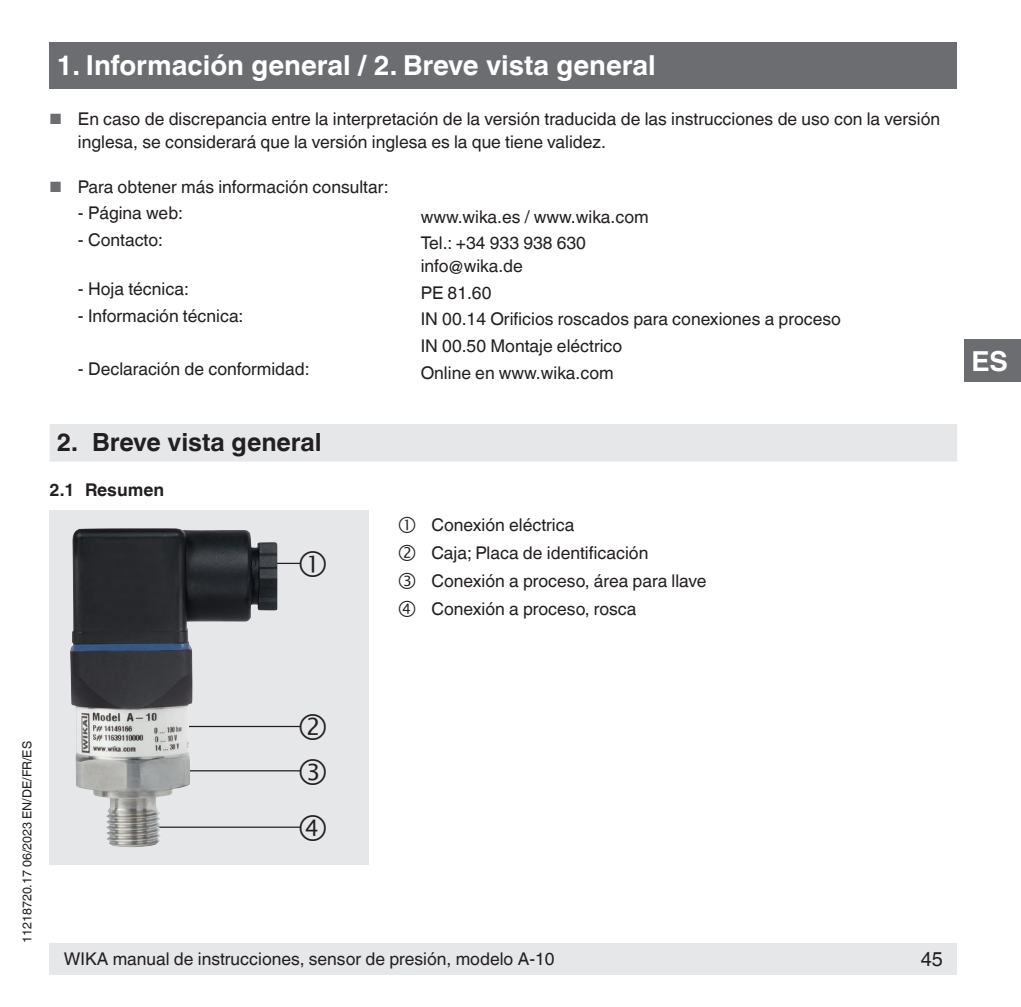
<style>
.page{position:relative;width:1021px;height:1007px;background:#fff}
.page>*{position:absolute;margin:0;border:0;box-sizing:border-box;transform-origin:0 0}
.t1{font:700 27.5px "Helvetica World";color:#fff}
.t2{font:700 25px "Helvetica World";color:#231f20}
.t3{font:20px "Helvetica World";color:#231f20}
.t4{font:17.5px/28px "Helvetica World";color:#231f20}
.t5{font:700 17.5px "Helvetica World";color:#231f20}
.t6{font:12.5px "Helvetica World";color:#231f20}
.s1{font-size:14.75px;color:#6c6d70}
</style>
<div class="page">
<div style="left:50px;top:943px;width:907px;height:31px;background:#e6e7e9"></div>
<div style="left:50px;top:43px;width:907px;height:46px;background:#6c6d70"></div>
<div style="left:964px;top:339px;width:56px;height:43px;background:#6c6d70"></div>
<div style="left:50px;top:424px;width:907px;height:37px;background:#e6e7e9"></div>
<div style="left:50px;top:510px;width:319px;height:354px;background:#e6e7e9"></div>
<hr style="left:267px;top:562px;width:33px;height:2px;background:#231f20">
<hr style="left:179px;top:725px;width:121px;height:2px;background:#231f20">
<hr style="left:152px;top:826px;width:148px;height:1px;background:#231f20">
<hr style="left:179px;top:770px;width:121px;height:1px;background:#231f20">
<img style="left:70px;top:528px;width:207px;height:319px">
<h1 class="t1" style="left:57px;top:49px;width:600px">1. Información general / 2. Breve vista general</h1>
<p class="t4" style="left:78px;top:108px;width:863px;line-height:22.5px;text-indent:-28px"><span class="s1">■</span> En caso de discrepancia entre la interpretación de la versión traducida de las instrucciones de uso con la versión inglesa, se considerará que la versión inglesa es la que tiene validez.</p>
<p class="t4" style="left:50px;top:173px;width:341px"><span class="s1">■</span> Para obtener más información consultar:</p>
<p class="t4" style="left:78px;top:199px;width:107px">- Página web:</p>
<p class="t4" style="left:420px;top:202px;width:229px">www.wika.es / www.wika.com</p>
<p class="t4" style="left:78px;top:226px;width:87px">- Contacto:</p>
<p class="t4" style="left:420px;top:232px;width:167px;line-height:22.5px">Tel.: +34 933 938 630 info@wika.de</p>
<p class="t4" style="left:78px;top:275px;width:112px">- Hoja técnica:</p>
<p class="t4" style="left:420px;top:278px;width:72px">PE 81.60</p>
<p class="t4" style="left:78px;top:301px;width:167px">- Información técnica:</p>
<p class="t4" style="left:420px;top:306px;width:422px;line-height:26.8px">IN 00.14 Orificios roscados para conexiones a proceso<br>IN 00.50 Montaje eléctrico</p>
<p class="t4" style="left:78px;top:355px;width:233px">- Declaración de conformidad:</p>
<p class="t4" style="left:420px;top:358px;width:194px">Online en www.wika.com</p>
<h2 class="t2" style="left:57px;top:427px;width:266px">2. Breve vista general</h2>
<p class="t5" style="left:50px;top:479px;width:116px">2.1 Resumen</p>
<p class="t4" style="left:431px;top:510px;width:276px">Conexión eléctrica<br>Caja; Placa de identificación<br>Conexión a proceso, área para llave<br>Conexión a proceso, rosca</p>
<h1 class="t1" style="left:971px;top:345px;width:38px">ES</h1>
<p class="t6" style="left:20px;top:943px;width:203px;rotate:-90deg">11218720.17 06/2023 EN/DE/FR/ES</p>
<p class="t4" style="left:64px;top:945px;width:492px">WIKA manual de instrucciones, sensor de presión, modelo A-10</p>
<p class="t3" style="left:920px;top:947px;width:24px">45</p>
</div>
